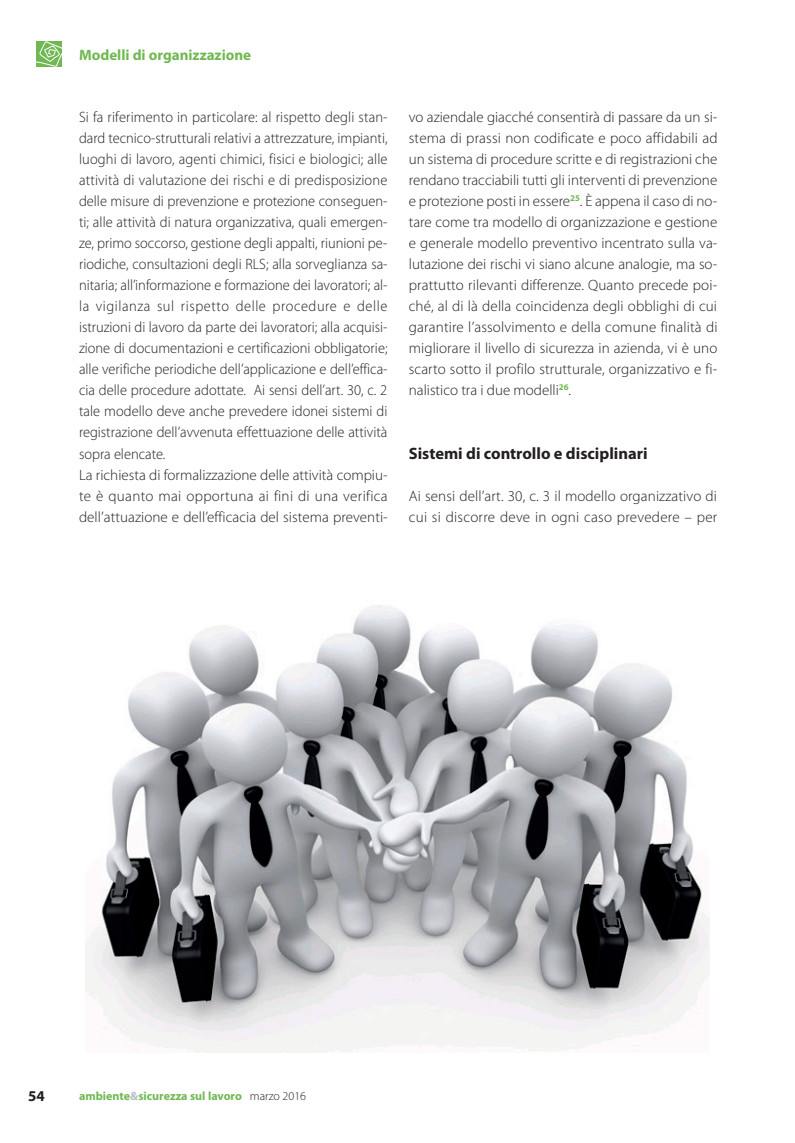
<style>
.page{position:relative;width:795px;height:1143px;background:#fff}
.page>*{position:absolute;margin:0;border:0;box-sizing:border-box;transform-origin:0 0}
.t1{font:700 16.5px "Myriad Pro";color:#231f20}
.t2{font:300 15px/21px "Myriad Pro";color:#231f20;scale:.96 1}
.t3{font:300 15px/21px "Myriad Pro";color:#231f20;text-align:justify}
.t4{font:700 15px "Myriad Pro";color:#71b853}
.t5{font:700 15px "Myriad Pro";color:#231f20}
.t6{font:700 12px "Myriad Pro";color:#71b853}
.s1{color:#bcbdc0}
.s2{font-weight:300;color:#231f20}
</style>
<div class="page">
<svg style="left:36px;top:41px;width:26px;height:26px"></svg>
<img style="left:86px;top:605px;width:623px;height:446px">
<p class="t4" style="left:79px;top:46px;width:174px">Modelli di organizzazione</p>
<p class="t2" style="left:79px;top:107px;width:323px">Si fa riferimento in particolare: al rispetto degli stan&shy;dard tecnico-strutturali relativi a attrezzature, impianti, luoghi di lavoro, agenti chimici, fisici e biologici; alle attività di valutazione dei rischi e di predisposizione delle misure di prevenzione e protezione conseguen&shy;ti; alle attività di natura organizzativa, quali emergen&shy;ze, primo soccorso, gestione degli appalti, riunioni pe&shy;riodiche, consultazioni degli RLS; alla sorveglianza sa&shy;nitaria; all’informazione e formazione dei lavoratori; al&shy;la vigilanza sul rispetto delle procedure e delle istruzioni di lavoro da parte dei lavoratori; alla acquisi&shy;zione di documentazioni e certificazioni obbligatorie; alle verifiche periodiche dell’applicazione e dell’effica&shy;cia delle procedure adottate. Ai sensi dell’art. 30, c. 2 tale modello deve anche prevedere idonei sistemi di registrazione dell’avvenuta effettuazione delle attività sopra elencate.<br>La richiesta di formalizzazione delle attività compiu&shy;te è quanto mai opportuna ai fini di una verifica dell’attuazione e dell’efficacia del sistema preventi-</p>
<p class="t3" style="left:409px;top:107px;width:310px">vo aziendale giacché consentirà di passare da un si&shy;stema di prassi non codificate e poco affidabili ad un sistema di procedure scritte e di registrazioni che rendano tracciabili tutti gli interventi di prevenzione e protezione posti in essere<sup>25</sup>. È appena il caso di no&shy;tare come tra modello di organizzazione e gestione e generale modello preventivo incentrato sulla va&shy;lutazione dei rischi vi siano alcune analogie, ma so&shy;prattutto rilevanti differenze. Quanto precede poi&shy;ché, al di là della coincidenza degli obblighi di cui garantire l’assolvimento e della comune finalità di migliorare il livello di sicurezza in azienda, vi è uno scarto sotto il profilo strutturale, organizzativo e fi&shy;nalistico tra i due modelli<sup>26</sup>.</p>
<p class="t1" style="left:409px;top:443px;width:240px">Sistemi di controllo e disciplinari</p>
<p class="t3" style="left:409px;top:485px;width:310px">Ai sensi dell’art. 30, c. 3 il modello organizzativo di cui si discorre deve in ogni caso prevedere – per</p>
<p class="t5" style="left:28px;top:1087px;width:18px">54</p>
<p class="t6" style="left:79px;top:1089px;width:228px">ambiente<span class="s1">&amp;</span>sicurezza sul lavoro <span class="s2">marzo 2016</span></p>
</div>
